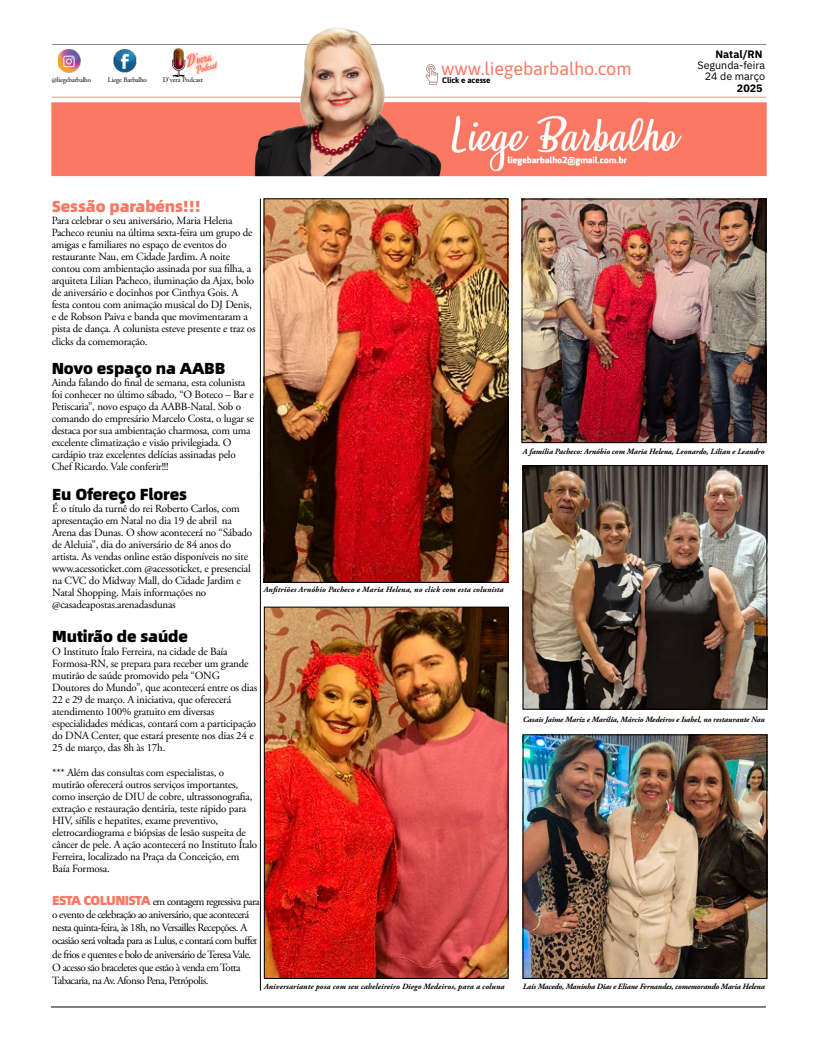
<style>
.page{position:relative;width:817px;height:1049px;background:#fff}
.page>*{position:absolute;margin:0;border:0;box-sizing:border-box;transform-origin:0 0}
.t1{font:18px "Asap";letter-spacing:-.01em;color:#fa7863}
.t2{font:900 16px "Alibaba Sans";letter-spacing:-.01em;color:#000}
.t3{font:900 16px "Alibaba Sans";letter-spacing:-.01em;color:#fa7863}
.t4{font:11px/12.1px "Adobe Garamond Pro";letter-spacing:-.02em;color:#000}
.t5{font:11px/13.2px "Adobe Garamond Pro";letter-spacing:-.05em;color:#000}
.t6{font:10.7px/11.2px "IBM Plex Sans";color:#000;text-align:right}
.t7{font:700 10.7px "IBM Plex Sans";color:#000}
.t8{font:italic 700 8px "Adobe Garamond Pro";letter-spacing:-.005em;color:#000}
.t9{font:italic 700 8px "Adobe Garamond Pro";letter-spacing:.015em;color:#000}
.t10{font:italic 700 8px "Adobe Garamond Pro";letter-spacing:.02em;color:#000}
.t11{font:700 8px "Asap";letter-spacing:-.01em;color:#000}
.t12{font:7px "Adobe Garamond Pro";letter-spacing:-.02em;color:#000}
.t13{font:7px "Adobe Garamond Pro";color:#000}
.s1{font-family:"Alibaba Sans";font-weight:900;font-size:13px;color:#fa7863}
</style>
<div class="page">
<img style="left:51px;top:27px;width:716px;height:150px">
<hr style="left:51px;top:1006px;width:714px;height:1px;background:#000">
<img style="left:58px;top:49px;width:79px;height:23px">
<img style="left:172px;top:47px;width:16px;height:29px">
<img style="left:187px;top:52px;width:30px;height:22px">
<img style="left:425px;top:63px;width:14px;height:22px">
<hr style="left:260px;top:199px;width:1px;height:792px;background:#000">
<img style="left:266px;top:201px;width:240px;height:380px">
<div style="left:264px;top:199px;width:244px;height:384px;border:1px solid #000"></div>
<img style="left:266px;top:609px;width:240px;height:368px">
<div style="left:264px;top:607px;width:244px;height:372px;border:1px solid #000"></div>
<img style="left:524px;top:734px;width:243px;height:245px">
<img style="left:523px;top:201px;width:240px;height:240px">
<img style="left:524px;top:467px;width:240px;height:240px">
<div style="left:521px;top:199px;width:244px;height:244px;border:1px solid #000"></div>
<div style="left:522px;top:465px;width:244px;height:244px;border:1px solid #000"></div>
<div style="left:522px;top:734px;width:244px;height:245px;border:1px solid #000"></div>
<p class="t12" style="left:52px;top:76px;width:41px">@liegebarbalho</p>
<p class="t12" style="left:108px;top:76px;width:40px">Liege Barbalho</p>
<p class="t13" style="left:163px;top:76px;width:42px">D'vera Podcast</p>
<h2 class="t3" style="left:52px;top:193px;width:151px">Sessão parabéns!!!</h2>
<p class="t4" style="left:52px;top:214px;width:205px">Para celebrar o seu aniversário, Maria Helena Pacheco reuniu na última sexta-feira um grupo de amigas e familiares no espaço de eventos do restaurante Nau, em Cidade Jardim. A noite contou com ambientação assinada por sua filha, a arquiteta Lilian Pacheco, iluminação da Ajax, bolo de aniversário e docinhos por Cinthya Gois. A festa contou com animação musical do DJ Denis, e de Robson Paiva e banda que movimentaram a pista de dança. A colunista esteve presente e traz os clicks da comemoração.</p>
<h2 class="t2" style="left:52px;top:356px;width:175px">Novo espaço na AABB</h2>
<p class="t4" style="left:52px;top:376px;width:204px">Ainda falando do final de semana, esta colunista foi conhecer no último sábado, “O Boteco – Bar e Petiscaria”, novo espaço da AABB-Natal. Sob o comando do empresário Marcelo Costa, o lugar se destaca por sua ambientação charmosa, com uma excelente climatização e visão privilegiada. O cardápio traz excelentes delícias assinadas pelo Chef Ricardo. Vale conferir!!!</p>
<h1 class="t1" style="left:441px;top:56px;width:192px">www.liegebarbalho.com</h1>
<p class="t11" style="left:442px;top:75px;width:50px">Click e acesse</p>
<p class="t7" style="left:715px;top:46px;width:49px">Natal/RN</p>
<p class="t6" style="left:697px;top:59px;width:69px">Segunda-feira<br>24 de março</p>
<p class="t7" style="left:736px;top:79px;width:27px">2025</p>
<p class="t8" style="left:522px;top:446px;width:243px">A família Pacheco: Arnóbio com Maria Helena, Leonardo, Lilian e Leandro</p>
<h2 class="t2" style="left:52px;top:481px;width:136px">Eu Ofereço Flores</h2>
<p class="t4" style="left:52px;top:502px;width:201px">É o título da turnê do rei Roberto Carlos, com apresentação em Natal no dia 19 de abril na Arena das Dunas. O show acontecerá no “Sábado de Aleluia”, dia do aniversário de 84 anos do artista. As vendas online estão disponíveis no site www.acessoticket.com @acessoticket, e presencial na CVC do Midway Mall, do Cidade Jardim e Natal Shopping. Mais informações no @casadeapostas.arenadasdunas</p>
<p class="t10" style="left:264px;top:585px;width:241px">Anfitriões Arnóbio Pacheco e Maria Helena, no click com esta colunista</p>
<h2 class="t2" style="left:52px;top:623px;width:137px">Mutirão de saúde</h2>
<p class="t4" style="left:52px;top:645px;width:206px">O Instituto Ítalo Ferreira, na cidade de Baía Formosa-RN, se prepara para receber um grande mutirão de saúde promovido pela “ONG Doutores do Mundo”, que acontecerá entre os dias 22 e 29 de março. A iniciativa, que oferecerá atendimento 100% gratuito em diversas especialidades médicas, contará com a participação do DNA Center, que estará presente nos dias 24 e 25 de março, das 8h às 17h.</p>
<p class="t4" style="left:52px;top:766px;width:206px">*** Além das consultas com especialistas, o mutirão oferecerá outros serviços importantes, como inserção de DIU de cobre, ultrassonografia, extração e restauração dentária, teste rápido para HIV, sífilis e hepatites, exame preventivo, eletrocardiograma e biópsias de lesão suspeita de câncer de pele. A ação acontecerá no Instituto Ítalo Ferreira, localizado na Praça da Conceição, em Baía Formosa.</p>
<p class="t8" style="left:522px;top:714px;width:243px">Casais Jaime Mariz e Marília, Márcio Medeiros e Isabel, no restaurante Nau</p>
<p class="t5" style="left:52px;top:895px;width:209px"><span class="s1">ESTA COLUNISTA</span> em contagem regressiva para o evento de celebração ao aniversário, que acontecerá nesta quinta-feira, às 18h, no Versailles Recepções. A ocasião será voltada para as Lulus, e contará com buffet de frios e quentes e bolo de aniversário de Teresa Vale.<br>O acesso são braceletes que estão à venda em Totta Tabacaria, na Av. Afonso Pena, Petrópolis.</p>
<p class="t9" style="left:264px;top:982px;width:242px">Aniversariante posa com seu cabeleireiro Diego Medeiros, para a coluna</p>
<p class="t8" style="left:522px;top:982px;width:243px">Laís Macedo, Maninha Dias e Eliane Fernandes, comemorando Maria Helena</p>
</div>
